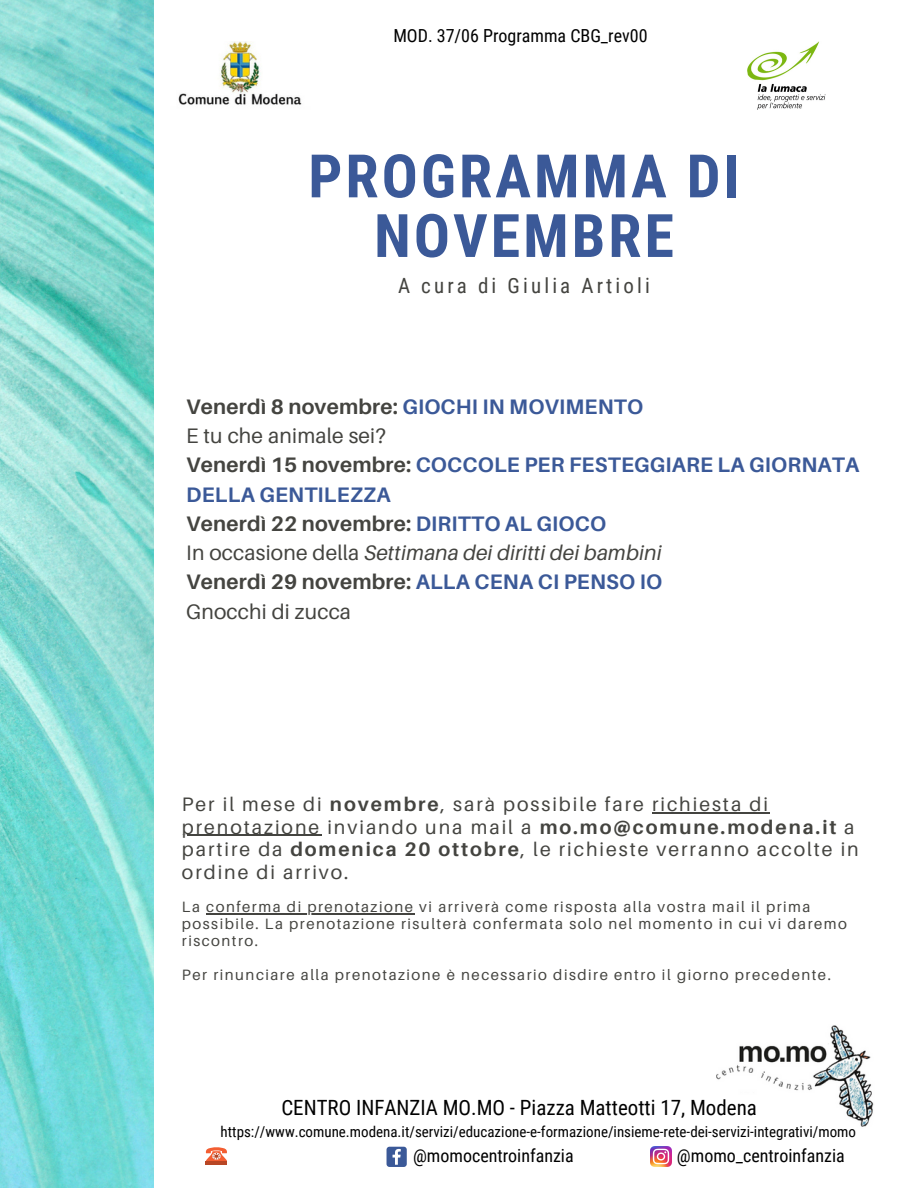
<style>
.page{position:relative;width:918px;height:1188px;background:#fff}
.page>*{position:absolute;margin:0;border:0;box-sizing:border-box;transform-origin:0 0}
.t1{font:700 60px/59.7px "Roboto Condensed";letter-spacing:.05em;color:#3b5998;text-align:center}
.t2{font:700 21px/29.2px "Aileron";letter-spacing:.01em;color:#3b5998}
.t3{font:21px "Roboto Condensed";color:#000}
.t4{font:21px "Roboto Condensed";letter-spacing:.15em;color:#444440}
.t5{font:21px "Aileron";letter-spacing:.01em;color:#444440}
.t6{font:19.5px/22.5px "Aileron";letter-spacing:.1em;color:#444440}
.t7{font:18px "Roboto Condensed";color:#000}
.t8{font:15px/16.8px "Aileron";letter-spacing:.1em;color:#444440}
.t9{font:15px "Roboto Condensed";color:#000}
.s1{color:#444440}
.s2{font-weight:400;color:#444440}
.s3{font-weight:400;font-style:italic;color:#444440}
.s4{font-weight:700}
</style>
<div class="page">
<img style="left:178px;top:42px;width:124px;height:63px">
<img style="left:747px;top:42px;width:79px;height:67px">
<img style="left:716px;top:1025px;width:158px;height:102px">
<svg style="left:387px;top:1147px;width:20px;height:20px"></svg>
<img style="left:651px;top:1147px;width:20px;height:20px">
<hr style="left:206px;top:1161px;width:21px;height:4px;background:#b84625">
<svg style="left:206px;top:1147px;width:21px;height:14px"></svg>
<img style="left:0;top:0;width:154px;height:1188px">
<hr style="left:652px;top:812px;width:118px;height:1px;background:#444440">
<hr style="left:182px;top:835px;width:139px;height:1px;background:#444440">
<hr style="left:206px;top:913px;width:209px;height:2px;background:#444440">
<p class="t7" style="left:393px;top:25px;width:256px">MOD. 37/06 Programma CBG_rev00</p>
<h2 class="t1" style="left:308px;top:147px;width:433px">PROGRAMMA DI<br>NOVEMBRE</h2>
<h2 class="t4" style="left:398px;top:273px;width:253px">A cura di Giulia Artioli</h2>
<p class="t2" style="left:186px;top:391px;width:675px"><span class="s1">Venerdì 8 novembre:</span> GIOCHI IN MOVIMENTO<br><span class="s2">E tu che animale sei?<br></span><span class="s1">Venerdì 15 novembre:</span> COCCOLE PER FESTEGGIARE LA GIORNATA DELLA GENTILEZZA<br><span class="s1">Venerdì 22 novembre:</span> DIRITTO AL GIOCO<br><span class="s2">In occasione della</span> <span class="s3">Settimana dei diritti dei bambini<br></span><span class="s1">Venerdì 29 novembre:</span> ALLA CENA CI PENSO IO</p>
<h3 class="t5" style="left:186px;top:598px;width:166px">Gnocchi di zucca</h3>
<p class="t6" style="left:182px;top:793px;width:588px">Per il mese di <span class="s4">novembre</span>, sarà possibile fare richiesta di</p>
<p class="t6" style="left:182px;top:815px;width:678px">prenotazione inviando una mail a <span class="s4">mo.mo@comune.modena.it</span> a partire da <span class="s4">domenica 20 ottobre</span>, le richieste verranno accolte in ordine di arrivo.</p>
<p class="t8" style="left:182px;top:898px;width:630px">La conferma di prenotazione vi arriverà come risposta alla vostra mail il prima</p>
<p class="t8" style="left:182px;top:915px;width:667px">possibile. La prenotazione risulterà confermata solo nel momento in cui vi daremo riscontro.</p>
<p class="t8" style="left:182px;top:966px;width:651px">Per rinunciare alla prenotazione è necessario disdire entro il giorno precedente.</p>
<h2 class="t3" style="left:281px;top:1096px;width:477px">CENTRO INFANZIA MO.MO - Piazza Matteotti 17, Modena</h2>
<p class="t9" style="left:221px;top:1123px;width:637px">https://www.comune.modena.it/servizi/educazione-e-formazione/insieme-rete-dei-servizi-integrativi/momo</p>
<p class="t7" style="left:413px;top:1145px;width:162px">@momocentroinfanzia</p>
<p class="t7" style="left:677px;top:1145px;width:169px">@momo_centroinfanzia</p>
</div>
